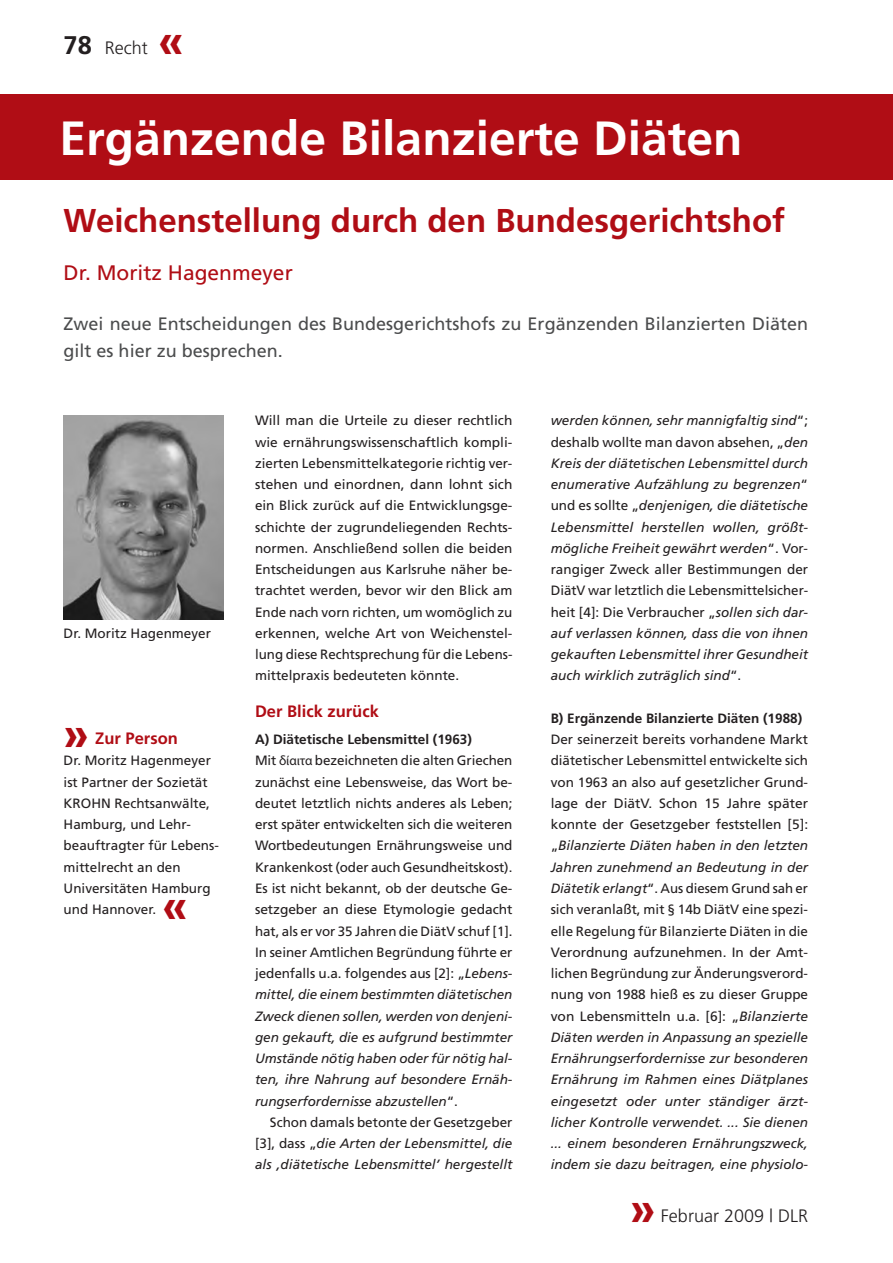
<style>
.page{position:relative;width:893px;height:1263px;background:#fff}
.page>*{position:absolute;margin:0;border:0;box-sizing:border-box;transform-origin:0 0}
.t1{font:700 48px "Frutiger";color:#fff}
.t2{font:700 46.5px "Frutiger";color:#b00d15}
.t3{font:700 33px "Frutiger";color:#b00d15}
.t4{font:21px "Frutiger";color:#b00d15}
.t5{font:18px/27px "Frutiger";color:#4b4c4d}
.t6{font:300 18px "Frutiger";color:#231f20}
.t7{font:700 16.5px "Frutiger";color:#b00d15}
.t8{font:13.5px/21.3px "Frutiger";letter-spacing:-.005em;color:#231f20;text-align:justify}
.t9{font:italic 13.5px/21.3px "Frutiger";color:#231f20;text-align:justify}
.t10{font:700 13.5px "Frutiger";color:#231f20}
.s1{font-weight:700;font-size:25.5px}
.s2{font-weight:700}
.s3{font-family:"Myriad Pro"}
.s4{font-style:italic}
.s5{font-style:normal}
</style>
<div class="page">
<div style="left:0;top:95px;width:892px;height:85px;background:#b00d15"></div>
<img style="left:64px;top:415px;width:160px;height:204px">
<h3 class="t6" style="left:64px;top:40px;width:86px"><span class="s1">78</span> Recht</h3>
<h2 class="t2" style="left:158px;top:22px;width:27px">«</h2>
<h1 class="t1" style="left:59px;top:119px;width:684px">Ergänzende Bilanzierte Diäten</h1>
<h3 class="t3" style="left:64px;top:207px;width:723px">Weichenstellung durch den Bundesgerichtshof</h3>
<h3 class="t4" style="left:64px;top:264px;width:231px">Dr. Moritz Hagenmeyer</h3>
<h3 class="t5" style="left:64px;top:312px;width:746px">Zwei neue Entscheidungen des Bundesgerichtshofs zu Ergänzenden Bilanzierten Diäten gilt es hier zu besprechen.</h3>
<p class="t8" style="left:64px;top:624px;width:149px">Dr. Moritz Hagenmeyer</p>
<h2 class="t2" style="left:64px;top:715px;width:27px">»</h2>
<p class="t7" style="left:95px;top:731px;width:84px">Zur Person</p>
<p class="t8" style="left:64px;top:751px;width:157px;text-align:left">Dr. Moritz Hagenmeyer ist Partner der Sozietät<br>KROHN Rechtsanwälte,<br>Hamburg, und Lehr&shy;beauf tragter für Lebens&shy;mittelrecht an den<br>Universitäten Hamburg und Hannover.</p>
<h2 class="t2" style="left:162px;top:887px;width:27px">«</h2>
<p class="t8" style="left:255px;top:411px;width:259px">Will man die Urteile zu dieser rechtlich wie ernährungswissenschaftlich kompli&shy;zierten Lebensmittelkategorie richtig ver&shy;stehen und einordnen, dann lohnt sich ein Blick zurück auf die Entwicklungsge&shy;schichte der zugrundeliegenden Rechts&shy;normen. Anschließend sollen die beiden Entscheidungen aus Karlsruhe näher be&shy;trachtet werden, bevor wir den Blick am Ende nach vorn richten, um womöglich zu erkennen, welche Art von Weichenstel&shy;lung diese Rechtsprechung für die Lebens&shy;mittelpraxis bedeuteten könnte.</p>
<p class="t7" style="left:255px;top:704px;width:125px">Der Blick zurück</p>
<p class="t8" style="left:255px;top:730px;width:259px;text-align:left"><span class="s2">A) Diätetische Lebensmittel (1963)<br></span>Mit <span class="s3">δίαιτα</span> bezeichneten die alten Griechen zunächst eine Lebensweise, das Wort be&shy;deutet letztlich nichts anderes als Leben; erst später entwickelten sich die weiteren Wortbedeutungen Ernährungsweise und Krankenkost (oder auch Gesundheitskost).<br>Es ist nicht bekannt, ob der deutsche Ge&shy;setzgeber an diese Etymologie gedacht hat, als er vor 35 Jahren die DiätV schuf [1].<br>In seiner Amtlichen Begründung führte er jedenfalls u.a. folgendes aus [2]: „<span class="s4">Lebens&shy;mittel, die einem bestimmten diätetischen Zweck dienen sollen, werden von denjeni&shy;gen gekauft, die es aufgrund bestimmter Umstände nötig haben oder für nötig hal&shy;ten, ihre Nahrung auf besondere Ernäh&shy;rungserfordernisse abzustellen</span>“.</p>
<p class="t9" style="left:255px;top:1113px;width:259px;text-indent:15px"><span class="s5">Schon damals betonte der Gesetzgeber [3], dass „</span>die Arten der Lebensmittel, die als ‚diätetische Lebensmittel’ hergestellt</p>
<p class="t9" style="left:550px;top:411px;width:259px">werden können, sehr mannigfaltig sind<span class="s5">“; deshalb wollte man davon absehen, „</span>den Kreis der diätetischen Lebensmittel durch enumerative Aufzählung zu begrenzen<span class="s5">“ und es sollte „</span>denjenigen, die diätetische Lebensmittel herstellen wollen, größt&shy;mögliche Freiheit gewährt werden<span class="s5">“. Vor&shy;rangiger Zweck aller Bestimmungen der DiätV war letztlich die Lebensmittelsicher&shy;heit [4]: Die Verbraucher „</span>sollen sich dar&shy;auf verlassen können, dass die von ihnen gekauften Lebensmittel ihrer Gesundheit auch wirklich zuträglich sind<span class="s5">“.</span></p>
<p class="t10" style="left:550px;top:713px;width:253px">B) Ergänzende Bilanzierte Diäten (1988)</p>
<p class="t8" style="left:550px;top:730px;width:259px">Der seinerzeit bereits vorhandene Markt diätetischer Lebensmittel entwickelte sich von 1963 an also auf gesetzlicher Grund&shy;lage der DiätV. Schon 15 Jahre später konnte der Gesetzgeber feststellen [5]: „<span class="s4">Bilanzierte Diäten haben in den letzten Jahren zunehmend an Bedeutung in der Diätetik erlangt</span>“. Aus diesem Grund sah er sich veranlaßt, mit § 14b DiätV eine spezi&shy;elle Regelung für Bilanzierte Diäten in die Verordnung aufzunehmen. In der Amt&shy;lichen Begründung zur Änderungsverord&shy;nung von 1988 hieß es zu dieser Gruppe von Lebensmitteln u.a. [6]: „<span class="s4">Bilanzierte Diäten werden in Anpassung an spezielle Ernährungserfordernisse zur besonderen Ernährung im Rahmen eines Diätplanes eingesetzt oder unter ständiger ärzt&shy;licher Kontrolle verwendet. ... Sie dienen ... einem besonderen Ernährungszweck, indem sie dazu beitragen, eine physiolo-</span></p>
<h2 class="t2" style="left:630px;top:1190px;width:27px">»</h2>
<h3 class="t6" style="left:661px;top:1208px;width:149px">Februar 2009 | DLR</h3>
</div>
